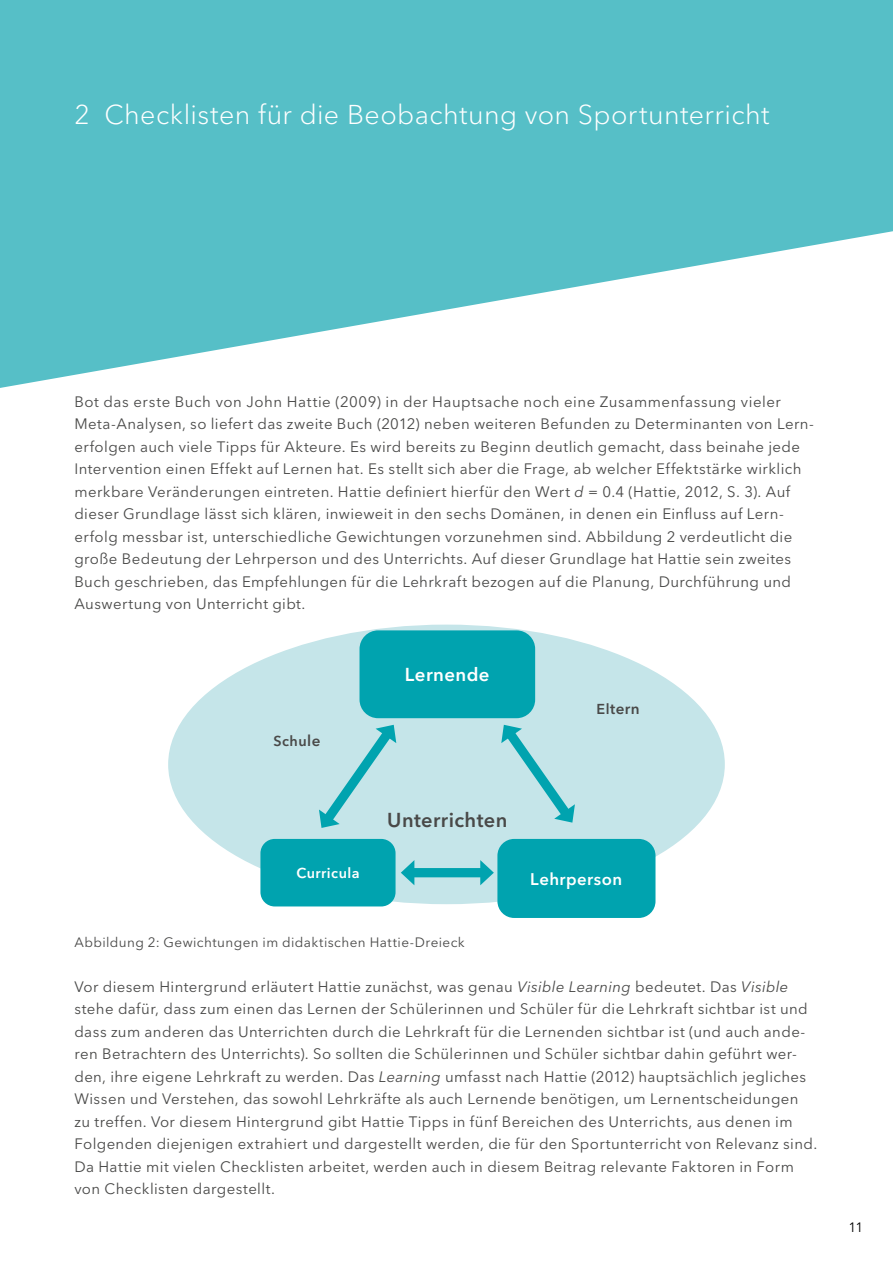
<style>
.page{position:relative;width:893px;height:1263px;background:#fff}
.page>*{position:absolute;margin:0;border:0;box-sizing:border-box;transform-origin:0 0}
.Ü_1{font:300 27px "Avenir Next LT Pro";letter-spacing:.015em;color:#fff}
.t1{font:600 19.95px "Avenir Next LT Pro";letter-spacing:.02em;color:#494948}
.t2{font:600 18.6px "Avenir Next LT Pro";letter-spacing:.02em;color:#fff}
.t3{font:600 16.8px "Avenir Next LT Pro";letter-spacing:.025em;color:#fff}
.t4{font:600 15.15px "Avenir Next LT Pro";color:#494948}
.Fließtext{font:15px/22.5px "Avenir Next LT Pro";letter-spacing:.025em;color:#494948}
.t5{font:600 14.25px "Avenir Next LT Pro";letter-spacing:.03em;color:#fff}
.t6{font:600 14.25px "Avenir Next LT Pro";color:#494948}
.BU{font:13.5px "Avenir Next LT Pro";letter-spacing:.03em;color:#494948}
.t7{font:13.5px "Avenir Next LT Pro";color:#000}
.s1{font-style:italic}
.s2{font-size:15.15px}
.s3{font-size:14.25px}
</style>
<div class="page">
<svg style="left:0;top:0;width:893px;height:388px;fill:#56bfc7"></svg>
<div style="left:168px;top:625px;width:557px;height:279px;background:#c5e5e9;border-radius:50%"></div>
<div style="left:260px;top:839px;width:136px;height:67px;background:#00a3af;border-radius:14px"></div>
<div style="left:359px;top:630px;width:176px;height:88px;background:#00a3af;border-radius:19px"></div>
<div style="left:497px;top:839px;width:158px;height:79px;background:#00a3af;border-radius:17px"></div>
<svg style="left:319px;top:724px;width:78px;height:104px"></svg>
<svg style="left:501px;top:724px;width:74px;height:99px"></svg>
<div style="left:409px;top:868px;width:76px;height:9px;background:#00a3af"></div>
<svg style="left:401px;top:860px;width:13px;height:25px"></svg>
<svg style="left:480px;top:860px;width:14px;height:25px"></svg>
<p class="Ü_1" style="left:74px;top:98px;width:697px">2 Checklisten für die Beobachtung von Sportunterricht</p>
<p class="Fließtext" style="left:74px;top:390px;width:741px">Bot das erste Buch von John Hattie (2009) in der Hauptsache noch eine Zusammenfassung vieler Meta-Analysen, so liefert das zweite Buch (2012) neben weiteren Befunden zu Determinanten von Lern&shy;erfolgen auch viele Tipps für Akteure. Es wird bereits zu Beginn deutlich gemacht, dass beinahe jede Intervention einen Effekt auf Lernen hat. Es stellt sich aber die Frage, ab welcher Effektstärke wirklich merkbare Veränderungen eintreten. Hattie definiert hierfür den Wert <span class="s1">d</span> = 0.4 (Hattie, 2012, S. 3). Auf dieser Grundlage lässt sich klären, inwieweit in den sechs Domänen, in denen ein Einfluss auf Lern&shy;erfolg messbar ist, unterschiedliche Gewichtungen vorzunehmen sind. Abbildung 2 verdeutlicht die große Bedeutung der Lehrperson und des Unterrichts. Auf dieser Grundlage hat Hattie sein zweites Buch geschrieben, das Empfehlungen für die Lehrkraft bezogen auf die Planung, Durchführung und Auswertung von Unterricht gibt.</p>
<p class="t6" style="left:274px;top:732px;width:48px">Schu<span class="s2">le</span></p>
<p class="t5" style="left:296px;top:864px;width:65px">Curricula</p>
<p class="t2" style="left:405px;top:663px;width:86px">Lernende</p>
<p class="t4" style="left:597px;top:700px;width:45px"><span class="s3">El</span>tern</p>
<h2 class="t1" style="left:387px;top:808px;width:122px">Unterrichten</h2>
<p class="t3" style="left:530px;top:869px;width:93px">Lehrperson</p>
<p class="BU" style="left:74px;top:934px;width:392px">Abbildung 2: Gewichtungen im didaktischen Hattie-Dreieck</p>
<p class="Fließtext" style="left:74px;top:975px;width:744px">Vor diesem Hintergrund erläutert Hattie zunächst, was genau <span class="s1">Visible Learning</span> bedeutet. Das <span class="s1">Visible </span>stehe dafür, dass zum einen das Lernen der Schülerinnen und Schüler für die Lehrkraft sichtbar ist und dass zum anderen das Unterrichten durch die Lehrkraft für die Lernenden sichtbar ist (und auch ande&shy;ren Betrachtern des Unterrichts). So sollten die Schülerinnen und Schüler sichtbar dahin geführt wer&shy;den, ihre eigene Lehrkraft zu werden. Das <span class="s1">Learning</span> umfasst nach Hattie (2012) hauptsächlich jegliches Wissen und Verstehen, das sowohl Lehrkräfte als auch Lernende benötigen, um Lernentscheidungen zu treffen. Vor diesem Hintergrund gibt Hattie Tipps in fünf Bereichen des Unterrichts, aus denen im Folgenden diejenigen extrahiert und dargestellt werden, die für den Sportunterricht von Relevanz sind.<br>Da Hattie mit vielen Checklisten arbeitet, werden auch in diesem Beitrag relevante Faktoren in Form von Checklisten dargestellt.</p>
<p class="t7" style="left:848px;top:1219px;width:16px">11</p>
</div>
